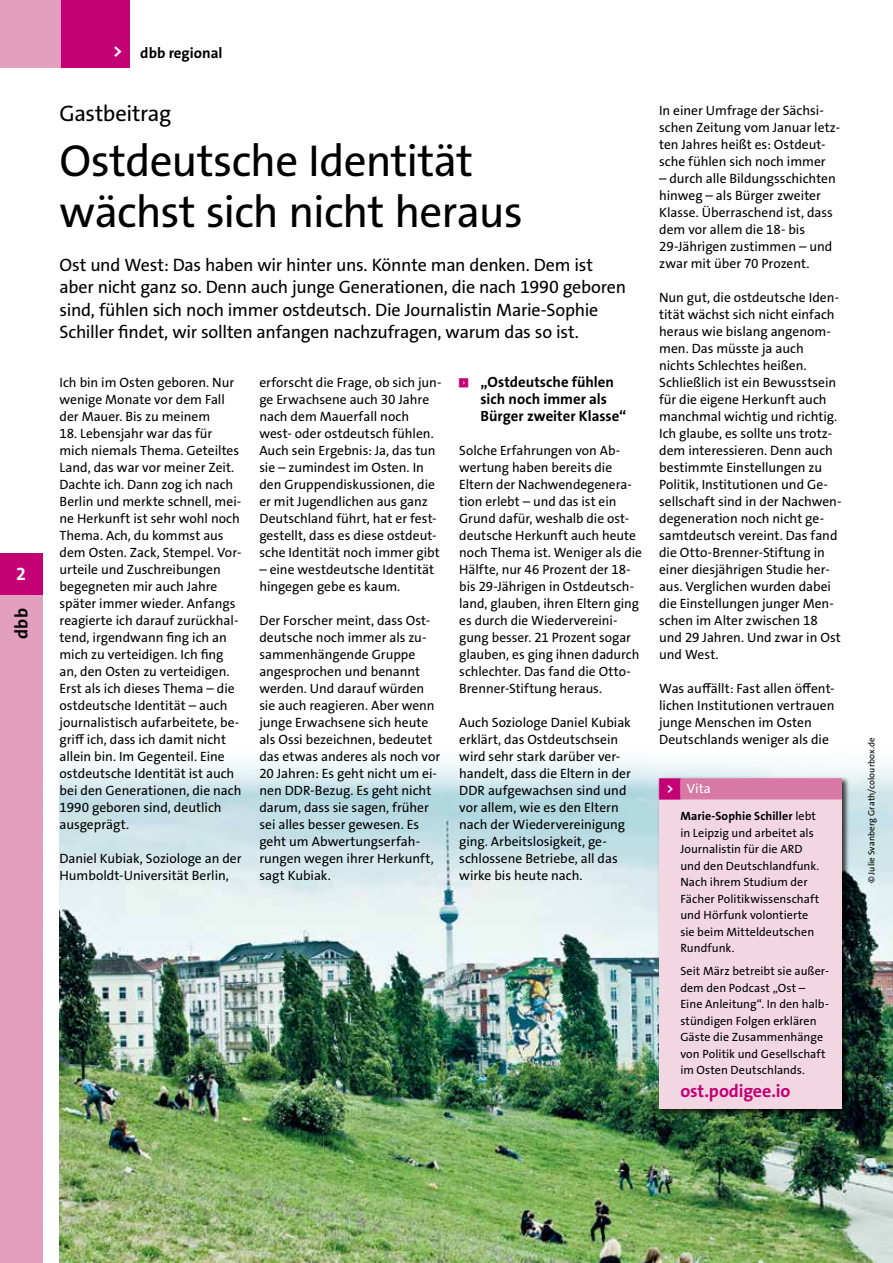
<style>
.page{position:relative;width:893px;height:1263px;background:#fff}
.page>*{position:absolute;margin:0;border:0;box-sizing:border-box;transform-origin:0 0}
.t1{font:45px/51px "The Sans Os F";letter-spacing:-.015em;color:#000}
.t2{font:22.5px "The Sans Os F";letter-spacing:-.02em;color:#000}
.t3{font:18px/22.5px "The Sans Os F";letter-spacing:-.015em;color:#000}
.t4{font:700 18px "The Sans Os F";letter-spacing:-.01em;color:#c40075}
.t5{font:700 18px "The Sans Os F";color:#000}
.t6{font:700 18px "The Sans Os F";color:#fff}
.t7{font:700 15px "The Sans Os F";color:#000}
.t8{font:700 14.85px/17px "The Sans Os F";color:#000}
.t9{font:13.5px/17px "The Sans Os F";color:#000}
.t10{font:13.5px "The Sans Os F";color:#fff}
.t11{font:12px/16.5px "The Sans Os F";letter-spacing:.005em;color:#000}
.t12{font:9px "The Sans Os F";letter-spacing:.015em;color:#000}
.t13{font:5.85px "Top Numbers";color:#c40075}
.s1{font-size:18px;color:#fff}
.s2{font-family:"Top Numbers";color:#c40075}
.s3{font-weight:700}
</style>
<div class="page">
<img style="left:60px;top:760px;width:833px;height:503px">
<div style="left:657px;top:777px;width:192px;height:340px;background:#000;opacity:.75"></div>
<div style="left:659px;top:778px;width:183px;height:331px;background:#f2d7e3"></div>
<div style="left:680px;top:778px;width:162px;height:21px;background:#d878a4"></div>
<div style="left:663px;top:780px;width:17px;height:17px;background:#fff"></div>
<div style="left:0;top:553px;width:43px;height:42px;background:#c40075"></div>
<div style="left:0;top:0;width:130px;height:68px;background:#e3a0be"></div>
<div style="left:62px;top:0;width:68px;height:68px;background:#c40075"></div>
<div style="left:0;top:595px;width:43px;height:668px;background:#e3a0be"></div>
<h3 class="t6" style="left:16px;top:562px;width:11px">2</h3>
<h3 class="t5" style="left:10px;top:639px;width:32px;rotate:-90deg">dbb</h3>
<p class="t7" style="left:113px;top:44px;width:111px"><span class="s1">&gt;</span> dbb regional</p>
<h2 class="t2" style="left:60px;top:99px;width:113px">Gastbeitrag</h2>
<h1 class="t1" style="left:60px;top:136px;width:465px">Ostdeutsche Identität wächst sich nicht heraus</h1>
<p class="t3" style="left:60px;top:254px;width:568px">Ost und West: Das haben wir hinter uns. Könnte man denken. Dem ist aber nicht ganz so. Denn auch junge Generationen, die nach 1990 geboren sind, fühlen sich noch immer ostdeutsch. Die Journalistin Marie-Sophie Schiller findet, wir sollten anfangen nachzufragen, warum das so ist.</p>
<p class="t9" style="left:60px;top:374px;width:176px">Ich bin im Osten geboren. Nur wenige Monate vor dem Fall der Mauer. Bis zu meinem</p>
<p class="t9" style="left:60px;top:425px;width:183px">18. Lebensjahr war das für mich niemals Thema. Geteiltes<br>Land, das war vor meiner Zeit.<br>Dachte ich. Dann zog ich nach<br>Berlin und merkte schnell, mei&shy;ne Herkunft ist sehr wohl noch<br>Thema. Ach, du kommst aus dem Osten. Zack, Stempel. Vor&shy;urteile und Zuschreibungen begegneten mir auch Jahre später immer wieder. Anfangs reagierte ich darauf zurückhal&shy;tend, irgendwann fing ich an mich zu verteidigen. Ich fing an, den Osten zu verteidigen.<br>Erst als ich dieses Thema – die ostdeutsche Identität – auch journalistisch aufarbeitete, be&shy;griff ich, dass ich damit nicht allein bin. Im Gegenteil. Eine ostdeutsche Identität ist auch bei den Generationen, die nach<br>1990 geboren sind, deutlich ausgeprägt.</p>
<p class="t9" style="left:60px;top:850px;width:184px">Daniel Kubiak, Soziologe an der<br>Humboldt-Universität Berlin,</p>
<p class="t13" style="left:459px;top:378px;width:11px">&lt;</p>
<p class="t8" style="left:480px;top:374px;width:147px">„Ostdeutsche fühlen sich noch immer als<br>Bürger zweiter Klasse“</p>
<p class="t9" style="left:459px;top:442px;width:184px">Solche Erfahrungen von Ab&shy;wertung haben bereits die<br>Eltern der Nachwendegenera&shy;tion erlebt – und das ist ein<br>Grund dafür, weshalb die ost&shy;deutsche Herkunft auch heute noch Thema ist. Weniger als die<br>Hälfte, nur 46 Prozent der 18- bis 29-Jährigen in Ostdeutsch&shy;land, glauben, ihren Eltern ging es durch die Wiedervereini&shy;gung besser. 21 Prozent sogar glauben, es ging ihnen dadurch schlechter. Das fand die Otto-<br>Brenner-Stiftung heraus.</p>
<p class="t9" style="left:459px;top:714px;width:173px">Auch Soziologe Daniel Kubiak erklärt, das Ostdeutschsein wird sehr stark darüber ver&shy;handelt, dass die Eltern in der<br>DDR aufgewachsen sind und vor allem, wie es den Eltern nach der Wiedervereinigung ging. Arbeitslosigkeit, ge&shy;schlossene Betriebe, all das wirke bis heute nach.</p>
<p class="t9" style="left:259px;top:374px;width:184px">erforscht die Frage, ob sich jun&shy;ge Erwachsene auch 30 Jahre nach dem Mauerfall noch west- oder ostdeutsch fühlen.<br>Auch sein Ergebnis: Ja, das tun sie – zumindest im Osten. In den Gruppendiskussionen, die er mit Jugendlichen aus ganz<br>Deutschland führt, hat er fest&shy;gestellt, dass es diese ostdeut&shy;sche Identität noch immer gibt</p>
<p class="t9" style="left:259px;top:561px;width:176px">– eine westdeutsche Identität hingegen gebe es kaum.</p>
<p class="t9" style="left:259px;top:612px;width:182px">Der Forscher meint, dass Ost&shy;deutsche noch immer als zu&shy;sammenhängende Gruppe angesprochen und benannt werden. Und darauf würden sie auch reagieren. Aber wenn junge Erwachsene sich heute als Ossi bezeichnen, bedeutet das etwas anderes als noch vor<br>20 Jahren: Es geht nicht um ei&shy;nen DDR-Bezug. Es geht nicht darum, dass sie sagen, früher sei alles besser gewesen. Es geht um Abwertungserfah&shy;rungen wegen ihrer Herkunft, sagt Kubiak.</p>
<p class="t9" style="left:659px;top:102px;width:183px">In einer Umfrage der Sächsi&shy;schen Zeitung vom Januar letz&shy;ten Jahres heißt es: Ostdeut&shy;sche fühlen sich noch immer</p>
<p class="t9" style="left:659px;top:170px;width:178px">– durch alle Bildungsschichten hinweg – als Bürger zweiter<br>Klasse. Überraschend ist, dass dem vor allem die 18- bis<br>29-Jährigen zustimmen – und zwar mit über 70 Prozent.</p>
<p class="t9" style="left:659px;top:289px;width:184px">Nun gut, die ostdeutsche Iden&shy;tität wächst sich nicht einfach heraus wie bislang angenom&shy;men. Das müsste ja auch nichts Schlechtes heißen.<br>Schließlich ist ein Bewusstsein für die eigene Herkunft auch manchmal wichtig und richtig.<br>Ich glaube, es sollte uns trotz&shy;dem interessieren. Denn auch bestimmte Einstellungen zu<br>Politik, Institutionen und Ge&shy;sellschaft sind in der Nachwen&shy;degeneration noch nicht ge&shy;samtdeutsch vereint. Das fand die Otto-Brenner-Stiftung in einer diesjährigen Studie her&shy;aus. Verglichen wurden dabei die Einstellungen junger Men&shy;schen im Alter zwischen 18 und 29 Jahren. Und zwar in Ost und West.</p>
<p class="t9" style="left:659px;top:680px;width:177px">Was auffällt: Fast allen öffent&shy;lichen Institutionen vertrauen junge Menschen im Osten<br>Deutschlands weniger als die</p>
<p class="t10" style="left:659px;top:780px;width:53px"><span class="s2">&lt;</span> Vita</p>
<p class="t11" style="left:680px;top:808px;width:140px"><span class="s3">Marie-Sophie Schiller</span> lebt in Leipzig und arbeitet als<br>Journalistin für die ARD und den Deutschlandfunk.<br>Nach ihrem Studium der<br>Fächer Politikwissenschaft und Hörfunk volontierte sie beim Mitteldeutschen<br>Rundfunk.</p>
<p class="t11" style="left:680px;top:963px;width:150px">Seit März betreibt sie außer&shy;dem den Podcast „Ost –<br>Eine Anleitung“. In den halb&shy;stündigen Folgen erklären<br>Gäste die Zusammenhänge von Politik und Gesellschaft im Osten Deutschlands.</p>
<h3 class="t4" style="left:680px;top:1079px;width:112px">ost.podigee.io</h3>
<p class="t12" style="left:865px;top:883px;width:148px;rotate:-90deg">© Julie Svanberg Grath/colourbox.de</p>
</div>
